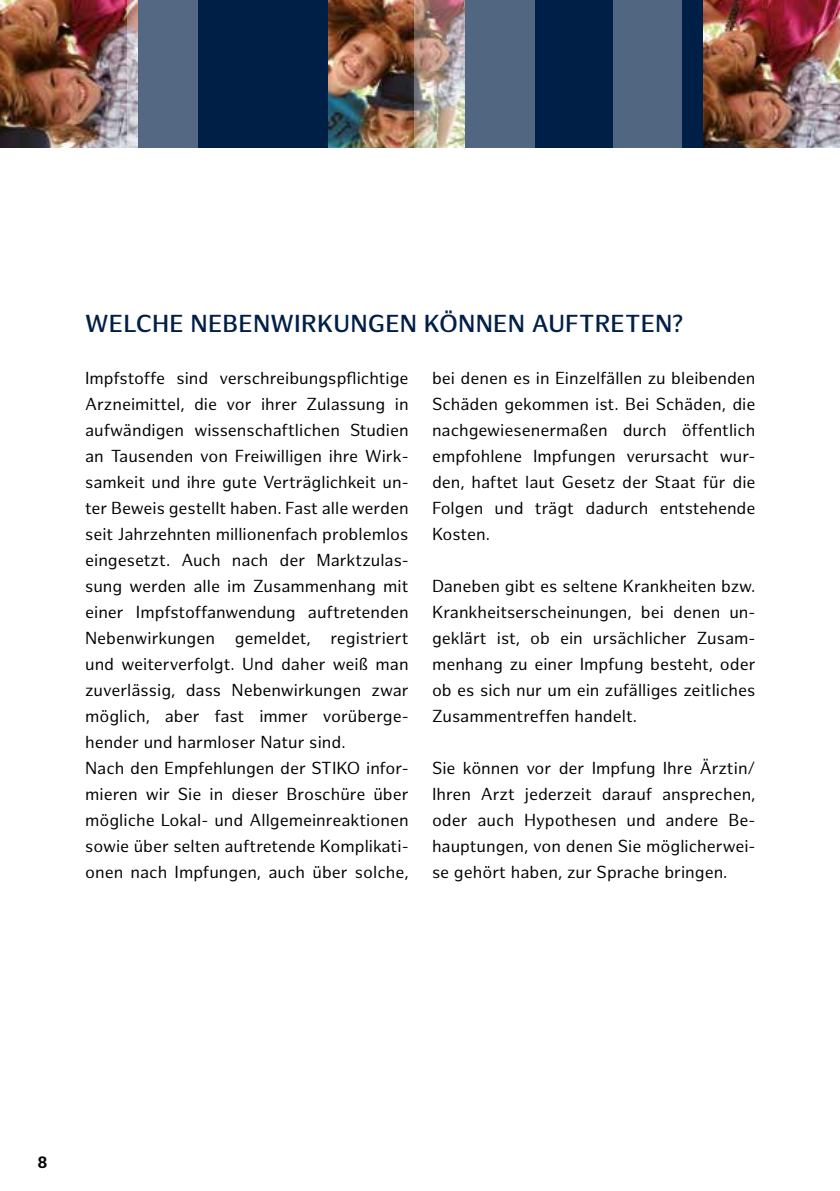
<style>
.page{position:relative;width:840px;height:1191px;background:#fff}
.page>*{position:absolute;margin:0;border:0;box-sizing:border-box;transform-origin:0 0}
.t1{font:600 24px "Hamburg Sans";letter-spacing:.01em;color:#001f47}
.t2{font:17px/26px "Hamburg Sans";color:#000;text-align:justify}
.t3{font:700 16px "Hamburg Sans";color:#000}
</style>
<div class="page">
<div style="left:0;top:0;width:838px;height:147px;background:#001f47"></div>
<img style="left:328px;top:0;width:86px;height:147px">
<img style="left:703px;top:0;width:136px;height:147px">
<img style="left:0;top:0;width:127px;height:147px">
<svg style="left:127px;top:0;width:71px;height:148px;background:#65748c"></svg>
<img style="left:414px;top:0;width:120px;height:148px">
<div style="left:613px;top:0;width:68px;height:155px;background:#516681"></div>
<h1 class="t1" style="left:85px;top:310px;width:599px">WELCHE NEBENWIRKUNGEN KÖNNEN AUFTRETEN?</h1>
<p class="t2" style="left:85px;top:366px;width:325px;text-align:left">Impfstoffe sind verschreibungspflichtige Arzneimittel, die vor ihrer Zulassung in aufwändigen wissenschaftlichen Studien an Tausenden von Freiwilligen ihre Wirk&shy;samkeit und ihre gute Verträglichkeit un&shy;ter Beweis gestellt haben. Fast alle werden seit Jahrzehnten millionenfach problemlos eingesetzt. Auch nach der Marktzulas&shy;sung werden alle im Zusammenhang mit einer Impfstoffanwendung auftretenden Nebenwirkungen gemeldet, registriert und weiterverfolgt. Und daher weiß man zuverlässig, dass Nebenwirkungen zwar möglich, aber fast immer vorüberge&shy;hender und harmloser Natur sind.<br>Nach den Empfehlungen der STIKO infor&shy;mieren wir Sie in dieser Broschüre über mögliche Lokal- und Allgemeinreaktionen sowie über selten auftretende Komplikati&shy;onen nach Impfungen, auch über solche,</p>
<p class="t2" style="left:432px;top:366px;width:325px">bei denen es in Einzelfällen zu bleibenden Schäden gekommen ist. Bei Schäden, die nachgewiesenermaßen durch öffentlich empfohlene Impfungen verursacht wur&shy;den, haftet laut Gesetz der Staat für die Folgen und trägt dadurch entstehende Kosten.</p>
<p class="t2" style="left:432px;top:574px;width:325px">Daneben gibt es seltene Krankheiten bzw.<br>Krankheitserscheinungen, bei denen un&shy;geklärt ist, ob ein ursächlicher Zusam&shy;menhang zu einer Impfung besteht, oder ob es sich nur um ein zufälliges zeitliches Zusammentreffen handelt.</p>
<p class="t2" style="left:432px;top:756px;width:325px">Sie können vor der Impfung Ihre Ärztin/ Ihren Arzt jederzeit darauf ansprechen, oder auch Hypothesen und andere Be&shy;hauptungen, von denen Sie möglicherwei&shy;se gehört haben, zur Sprache bringen.</p>
<p class="t3" style="left:37px;top:1152px;width:12px">8</p>
</div>
